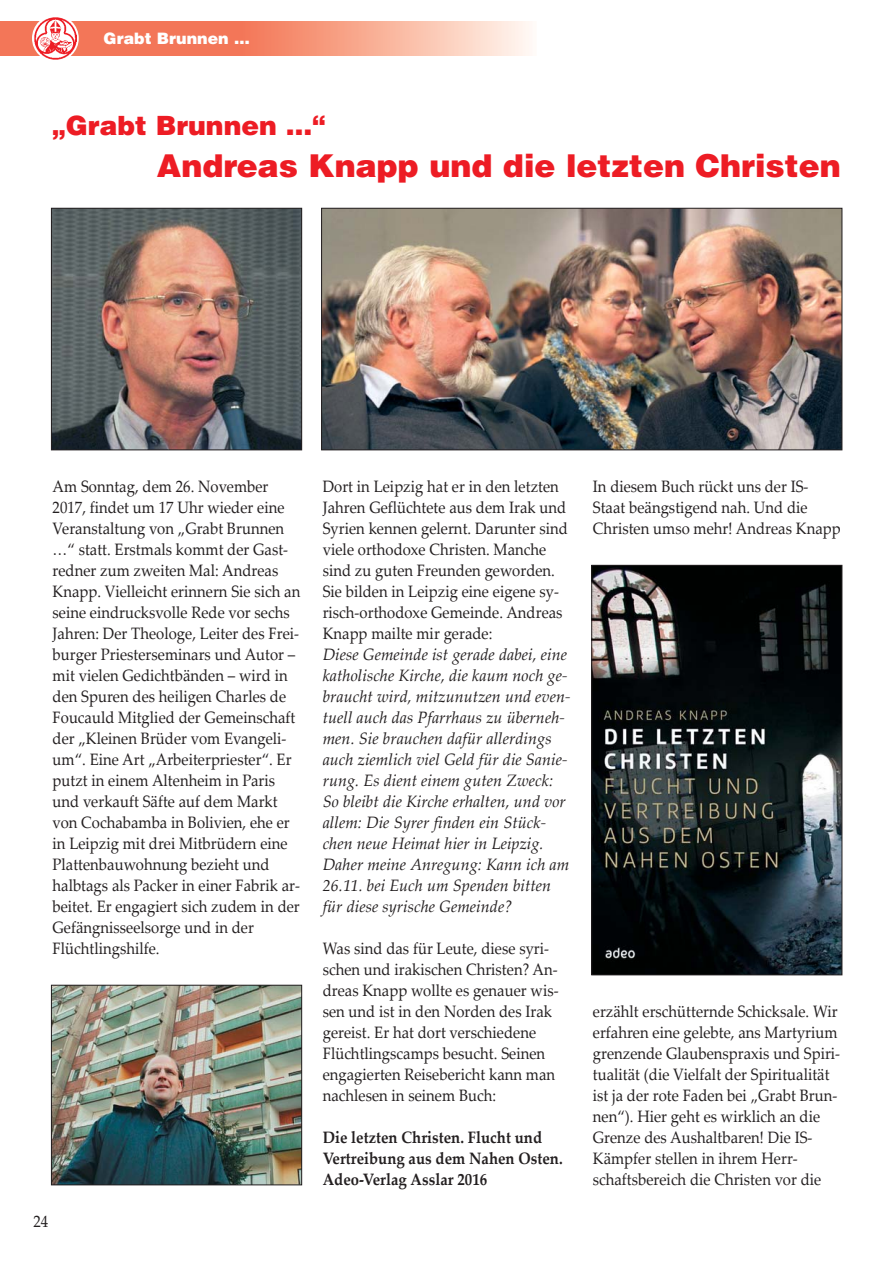
<style>
.page{position:relative;width:893px;height:1263px;background:#fff}
.page>*{position:absolute;margin:0;border:0;box-sizing:border-box;transform-origin:0 0}
.t1{font:900 31.5px "Helvetica";color:#ed1c24}
.t2{font:900 26.55px "Helvetica";color:#ed1c24}
.t3{font:16.5px/21px "Palatino Linotype";color:#231f20;scale:.9 1}
.t4{font:italic 16.5px/21px "Palatino Linotype";color:#231f20}
.t5{font:700 16.5px/21px "Palatino Linotype";color:#231f20;scale:.9 1}
.t6{font:900 15.75px "Helvetica";color:#fff}
</style>
<div class="page">
<div style="left:0;top:21px;width:242px;height:34px;background:#f37658"></div>
<div style="left:242px;top:21px;width:294px;height:34px;background:linear-gradient(to right,#f47552,#fff8f0)"></div>
<div style="left:32px;top:15px;width:47px;height:47px;background:#fff;border-radius:50%"></div>
<img style="left:34px;top:17px;width:43px;height:43px">
<img style="left:53px;top:987px;width:247px;height:196px">
<div style="left:51px;top:985px;width:251px;height:200px;border:1px solid #231f20"></div>
<img style="left:593px;top:567px;width:247px;height:406px">
<div style="left:591px;top:565px;width:251px;height:410px;border:1px solid #231f20"></div>
<img style="left:323px;top:210px;width:517px;height:238px">
<div style="left:321px;top:208px;width:521px;height:242px;border:1px solid #231f20"></div>
<img style="left:53px;top:210px;width:247px;height:238px">
<div style="left:51px;top:208px;width:251px;height:242px;border:1px solid #231f20"></div>
<p class="t6" style="left:104px;top:32px;width:148px">Grabt Brunnen …</p>
<h2 class="t2" style="left:53px;top:116px;width:274px">„Grabt Brunnen …“</h2>
<h1 class="t1" style="left:157px;top:155px;width:685px">Andreas Knapp und die letzten Christen</h1>
<p class="t3" style="left:53px;top:478px;width:277px">Am Sonntag, dem 26. November 2017, findet um 17 Uhr wieder eine Veranstaltung von „Grabt Brunnen …“ statt. Erstmals kommt der Gast&shy;redner zum zweiten Mal: Andreas Knapp. Vielleicht erinnern Sie sich an seine eindrucksvolle Rede vor sechs Jahren: Der Theologe, Leiter des Frei&shy;burger Priesterseminars und Autor – mit vielen Gedichtbänden – wird in den Spuren des heiligen Charles de Foucauld Mitglied der Gemeinschaft der „Kleinen Brüder vom Evangeli&shy;um“. Eine Art „Arbeiterpriester“. Er putzt in einem Altenheim in Paris und verkauft Säfte auf dem Markt von Cochabamba in Bolivien, ehe er in Leipzig mit drei Mitbrüdern eine Plattenbauwohnung bezieht und halbtags als Packer in einer Fabrik ar&shy;beitet. Er engagiert sich zudem in der Gefängnisseelsorge und in der Flüchtlingshilfe.</p>
<p class="t3" style="left:323px;top:478px;width:274px">Dort in Leipzig hat er in den letzten Jahren Geflüchtete aus dem Irak und Syrien kennen gelernt. Darunter sind viele orthodoxe Christen. Manche sind zu guten Freunden geworden.<br>Sie bilden in Leipzig eine eigene sy&shy;risch-orthodoxe Gemeinde. Andreas Knapp mailte mir gerade:</p>
<p class="t4" style="left:323px;top:646px;width:249px">Diese Gemeinde ist gerade dabei, eine katholische Kirche, die kaum noch ge&shy;braucht wird, mitzunutzen und even&shy;tuell auch das Pfarrhaus zu überneh&shy;men. Sie brauchen dafür allerdings auch ziemlich viel Geld für die Sanie&shy;rung. Es dient einem guten Zweck:<br>So bleibt die Kirche erhalten, und vor allem: Die Syrer finden ein Stück&shy;chen neue Heimat hier in Leipzig.<br>Daher meine Anregung: Kann ich am 26.11. bei Euch um Spenden bitten für diese syrische Gemeinde?</p>
<p class="t3" style="left:323px;top:940px;width:264px">Was sind das für Leute, diese syri&shy;schen und irakischen Christen? An&shy;dreas Knapp wollte es genauer wis&shy;sen und ist in den Norden des Irak gereist. Er hat dort verschiedene Flüchtlingscamps besucht. Seinen engagierten Reisebericht kann man nachlesen in seinem Buch:</p>
<p class="t5" style="left:323px;top:1129px;width:268px">Die letzten Christen. Flucht und<br>Vertreibung aus dem Nahen Osten.<br>Adeo-Verlag Asslar 2016</p>
<p class="t3" style="left:33px;top:1213px;width:18px">24</p>
<p class="t3" style="left:593px;top:478px;width:277px">In diesem Buch rückt uns der IS-<br>Staat beängstigend nah. Und die<br>Christen umso mehr! Andreas Knapp</p>
<p class="t3" style="left:593px;top:1003px;width:276px">erzählt erschütternde Schicksale. Wir erfahren eine gelebte, ans Martyrium grenzende Glaubenspraxis und Spiri&shy;tualität (die Vielfalt der Spiritualität ist ja der rote Faden bei „Grabt Brun&shy;nen“). Hier geht es wirklich an die Grenze des Aushaltbaren! Die IS-Kämpfer stellen in ihrem Herr&shy;schaftsbereich die Christen vor die</p>
</div>
